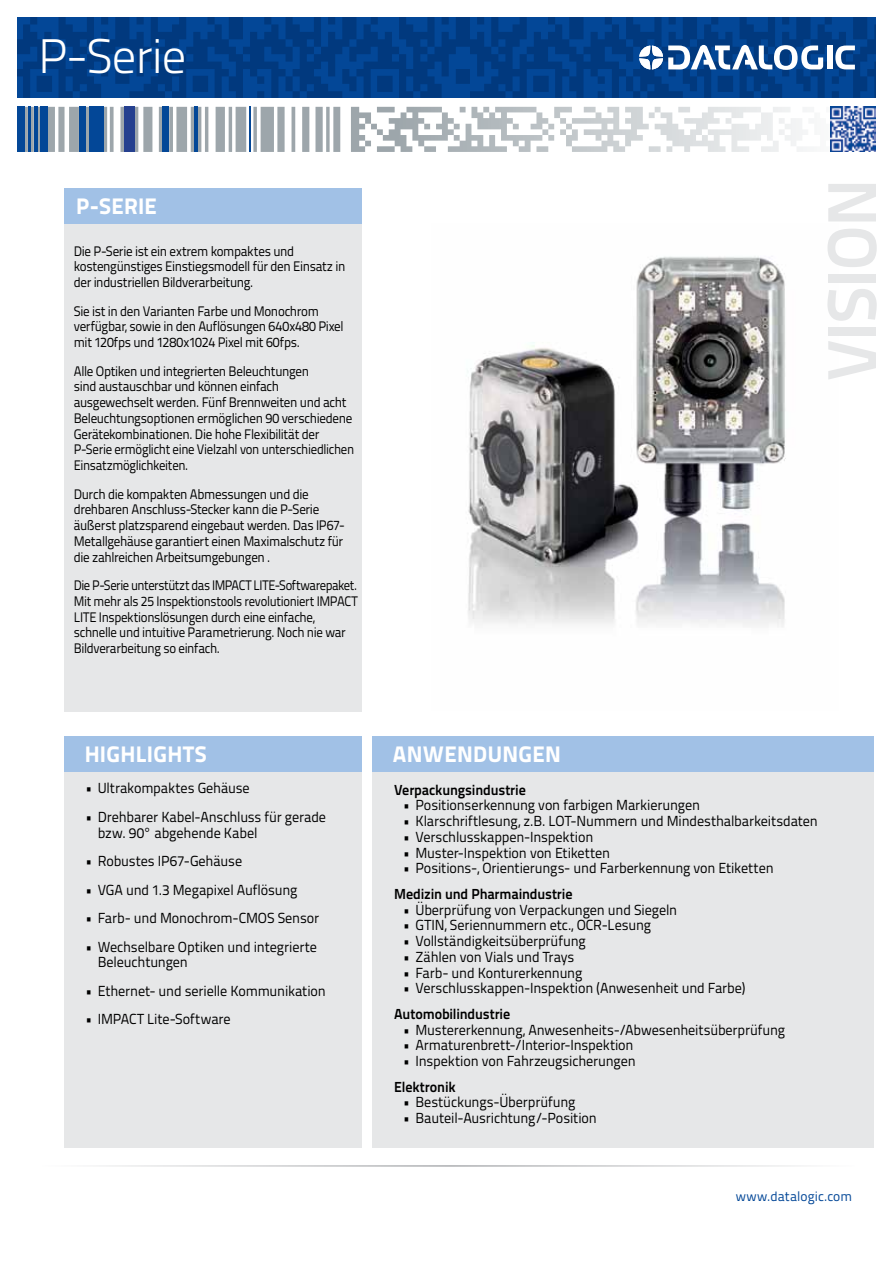
<style>
.page{position:relative;width:893px;height:1263px;background:#fff}
.page>*{position:absolute;margin:0;border:0;box-sizing:border-box;transform-origin:0 0}
.t1{font:700 69px "Titillium Text 22 L";letter-spacing:-.015em;color:#e6e7e8}
.t2{font:300 48.45px "Titillium Text 22 L";letter-spacing:-.02em;color:#fff}
.t3{font:800 22.5px "Titillium Text 22 L";letter-spacing:.015em;color:#fff}
.t4{font:14.55px/15.8px "Titillium Text 22 L";letter-spacing:-.01em;color:#000}
.t5{font:700 14.55px "Titillium Text 22 L";letter-spacing:-.015em;color:#000}
.t6{font:13.8px/15.8px "Titillium Text 22 L";letter-spacing:-.025em;color:#000;scale:.94 1}
.t7{font:13.8px/15.8px "Titillium Text 22 L";letter-spacing:-.025em;color:#000;scale:.91 1}
.t8{font:13.5px "Titillium Text 22 L";letter-spacing:.005em;color:#034797}
</style>
<div class="page">
<svg style="left:377px;top:107px;width:430px;height:45px"></svg>
<div style="left:17px;top:107px;width:7px;height:45px;background:#034797"></div>
<div style="left:41px;top:107px;width:7px;height:45px;background:#034797"></div>
<hr style="left:28px;top:107px;width:2px;height:45px;background:#034797">
<hr style="left:34px;top:107px;width:3px;height:45px;background:#034797">
<hr style="left:250px;top:107px;width:1px;height:45px;background:#034797">
<div style="left:162px;top:107px;width:7px;height:45px;background:#034797"></div>
<hr style="left:194px;top:107px;width:4px;height:45px;background:#034797">
<div style="left:79px;top:107px;width:7px;height:45px;background:#034797"></div>
<div style="left:90px;top:107px;width:14px;height:45px;background:#034797"></div>
<div style="left:124px;top:107px;width:11px;height:45px;background:#25408f"></div>
<svg style="left:830px;top:107px;width:1px;height:45px"></svg>
<img style="left:831px;top:107px;width:45px;height:45px">
<hr style="left:38px;top:1165px;width:817px;height:2px;background:#a7a9ac">
<svg style="left:17px;top:17px;width:859px;height:81px;fill:#013c84"></svg>
<svg style="left:835px;top:46px;width:20px;height:23px"></svg>
<div style="left:827px;top:46px;width:5px;height:23px;background:#fff"></div>
<svg style="left:639px;top:45px;width:184px;height:25px"></svg>
<div style="left:64px;top:736px;width:297px;height:412px;background:#e6e7e8"></div>
<div style="left:372px;top:745px;width:502px;height:403px;background:#e6e7e8"></div>
<div style="left:64px;top:191px;width:297px;height:521px;background:#e6e7e8"></div>
<div style="left:372px;top:736px;width:502px;height:35px;background:#a1c1e6"></div>
<div style="left:64px;top:736px;width:297px;height:35px;background:#a1c1e6"></div>
<div style="left:64px;top:189px;width:297px;height:35px;background:#a1c1e6"></div>
<img style="left:467px;top:256px;width:319px;height:371px">
<h2 class="t2" style="left:38px;top:20px;width:150px">P-Serie</h2>
<h3 class="t3" style="left:76px;top:189px;width:82px">P-SERIE</h3>
<p class="t6" style="left:74px;top:242px;width:290px">Die P-Serie ist ein extrem kompaktes und kostengünstiges Einstiegsmodell für den Einsatz in der industriellen Bildverarbeitung.</p>
<p class="t6" style="left:74px;top:302px;width:289px">Sie ist in den Varianten Farbe und Monochrom verfügbar, sowie in den Auflösungen 640x480 Pixel mit 120fps und 1280x1024 Pixel mit 60fps.</p>
<p class="t6" style="left:74px;top:362px;width:300px">Alle Optiken und integrierten Beleuchtungen<br>sind austauschbar und können einfach ausgewechselt werden. Fünf Brennweiten und acht Beleuchtungsoptionen ermöglichen 90 verschiedene Gerätekombinationen. Die hohe Flexibilität der P-Serie ermöglicht eine Vielzahl von unterschiedlichen Einsatzmöglichkeiten.</p>
<p class="t6" style="left:74px;top:485px;width:290px">Durch die kompakten Abmessungen und die drehbaren Anschluss-Stecker kann die P-Serie äußerst platzsparend eingebaut werden. Das IP67- Metallgehäuse garantiert einen Maximalschutz für die zahlreichen Arbeitsumgebungen .</p>
<p class="t7" style="left:74px;top:577px;width:314px">Die P-Serie unterstützt das IMPACT LITE-Softwarepaket.<br>Mit mehr als 25 Inspektionstools revolutioniert IMPACT LITE Inspektionslösungen durch eine einfache, schnelle und intuitive Parametrierung. Noch nie war Bildverarbeitung so einfach.</p>
<h1 class="t1" style="left:799px;top:381px;width:204px;rotate:-90deg">VISION</h1>
<h3 class="t3" style="left:85px;top:737px;width:124px">HIGHLIGHTS</h3>
<h3 class="t3" style="left:393px;top:737px;width:169px">ANWENDUNGEN</h3>
<p class="t5" style="left:394px;top:778px;width:133px">Verpackungsindustrie</p>
<p class="t4" style="left:403px;top:797px;width:299px">• Positionserkennung von farbigen Markierungen</p>
<p class="t4" style="left:403px;top:812px;width:417px">• Klarschriftlesung, z.B. LOT-Nummern und Mindesthalbarkeitsdaten</p>
<p class="t4" style="left:403px;top:828px;width:192px">• Verschlusskappen-Inspektion</p>
<p class="t4" style="left:403px;top:844px;width:209px">• Muster-Inspektion von Etiketten</p>
<p class="t4" style="left:403px;top:860px;width:372px">• Positions-, Orientierungs- und Farberkennung von Etiketten</p>
<p class="t5" style="left:394px;top:883px;width:180px">Medizin und Pharmaindustrie</p>
<p class="t4" style="left:403px;top:901px;width:276px">• Überprüfung von Verpackungen und Siegeln</p>
<p class="t4" style="left:403px;top:917px;width:250px">• GTIN, Seriennummern etc., OCR-Lesung</p>
<p class="t4" style="left:403px;top:932px;width:184px">• Vollständigkeitsüberprüfung</p>
<p class="t4" style="left:403px;top:948px;width:173px">• Zählen von Vials und Trays</p>
<p class="t4" style="left:403px;top:964px;width:181px">• Farb- und Konturerkennung</p>
<p class="t4" style="left:403px;top:980px;width:344px">• Verschlusskappen-Inspektion (Anwesenheit und Farbe)</p>
<p class="t5" style="left:394px;top:1002px;width:118px">Automobilindustrie</p>
<p class="t4" style="left:403px;top:1021px;width:384px">• Mustererkennung, Anwesenheits-/Abwesenheitsüberprüfung</p>
<p class="t4" style="left:403px;top:1037px;width:232px">• Armaturenbrett-/Interior-Inspektion</p>
<p class="t4" style="left:403px;top:1052px;width:235px">• Inspektion von Fahrzeugsicherungen</p>
<p class="t5" style="left:394px;top:1075px;width:63px">Elektronik</p>
<p class="t4" style="left:403px;top:1094px;width:174px">• Bestückungs-Überprüfung</p>
<p class="t4" style="left:403px;top:1109px;width:196px">• Bauteil-Ausrichtung/-Position</p>
<p class="t4" style="left:85px;top:779px;width:166px">• Ultrakompaktes Gehäuse</p>
<p class="t4" style="left:98px;top:808px;width:230px;text-indent:-13px">• Drehbarer Kabel-Anschluss für gerade bzw. 90° abgehende Kabel</p>
<p class="t4" style="left:85px;top:852px;width:159px">• Robustes IP67-Gehäuse</p>
<p class="t4" style="left:85px;top:881px;width:214px">• VGA und 1.3 Megapixel Auflösung</p>
<p class="t4" style="left:85px;top:909px;width:236px">• Farb- und Monochrom-CMOS Sensor</p>
<p class="t4" style="left:98px;top:938px;width:221px;text-indent:-13px">• Wechselbare Optiken und integrierte<br>Beleuchtungen</p>
<p class="t4" style="left:85px;top:982px;width:242px">• Ethernet- und serielle Kommunikation</p>
<p class="t4" style="left:85px;top:1010px;width:147px">• IMPACT Lite-Software</p>
<p class="t8" style="left:736px;top:1186px;width:118px">www.datalogic.com</p>
</div>
